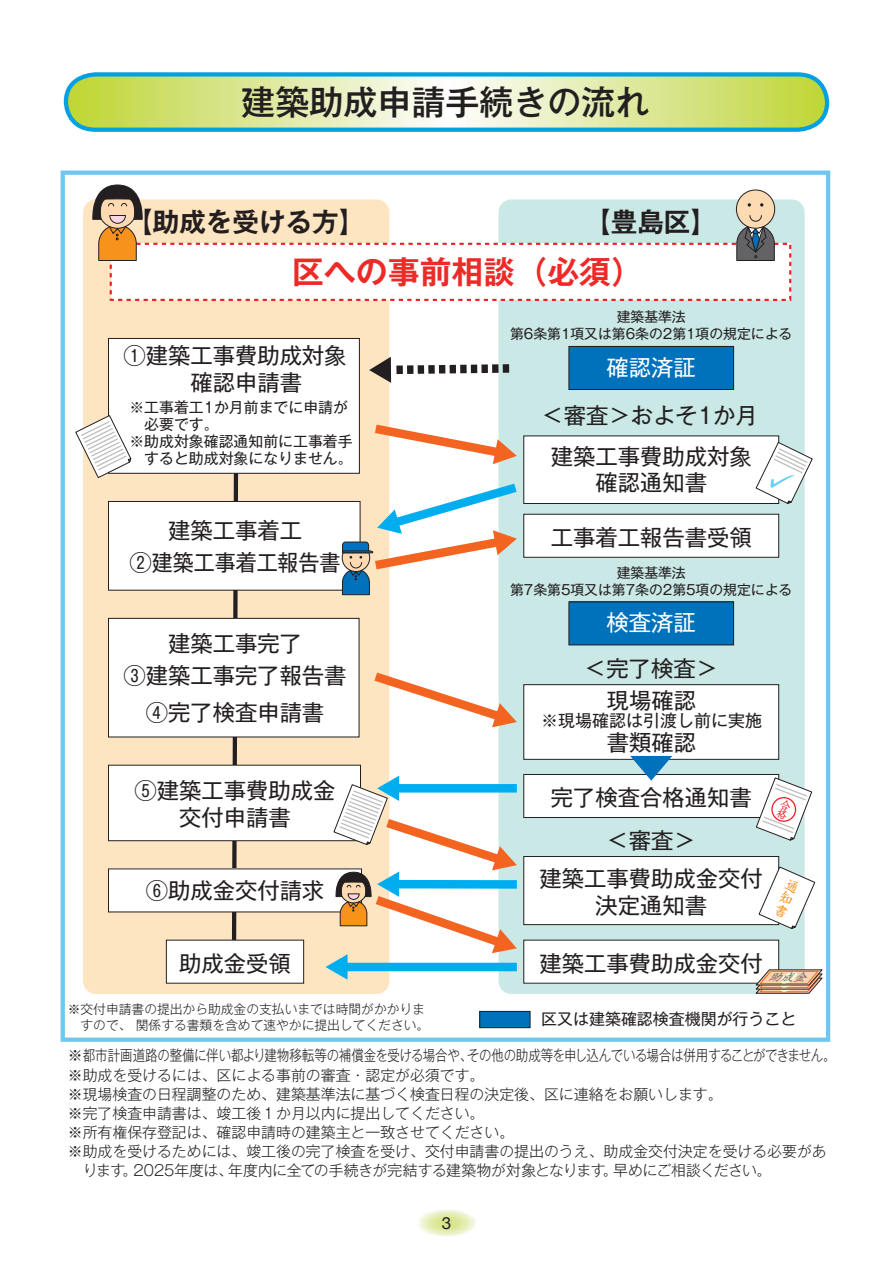
<style>
.page{position:relative;width:893px;height:1263px;background:#fff}
.page>*{position:absolute;margin:0;border:0;box-sizing:border-box;transform-origin:0 0}
.t1{font:34.05px "Gothic MB101 Pro Medium 90 pv RKSJ H";color:#231f20}
.t2{font:31.95px "Gothic MB101 Pro De Bold 90 pv RKSJ H";color:#ee2a29}
.t3{font:26.55px "Gothic MB101 Pro De Bold 90 pv RKSJ H";color:#231f20}
.t4{font:22.35px/26.8px "Gothic MB101 Pro Regular 90 pv RKSJ H";color:#231f20;text-align:center}
.t5{font:22.35px "Gothic MB101 Pro Regular 90 pv RKSJ H";color:#fff}
.t6{font:16.95px "Gothic MB101 Pro Regular 90 pv RKSJ H";color:#231f20}
.t7{font:16.95px "Helvetica Neue";color:#231f20}
.t8{font:15.9px "Gothic MB101 Pro Regular 90 pv RKSJ H";color:#231f20}
.t9{font:14.85px/19.2px "Gothic MB101 Pro Light 90 pv RKSJ H";color:#231f20}
.t10{font:14.85px/17px "Gothic MB101 Pro Regular 90 pv RKSJ H";color:#231f20}
.t11{font:13.8px/17px "Gothic MB101 Pro Regular 90 pv RKSJ H";color:#231f20;text-align:center}
.t12{font:12.75px/15.9px "Gothic MB101 Pro Light 90 pv RKSJ H";color:#231f20}
.t13{font:italic 10.05px "Shinsei Kai Pro CBSK1 90 pv RKSJ H";color:#636366;scale:1.22 1}
</style>
<div class="page">
<div style="left:499px;top:199px;width:306px;height:795px;background:#c9e8e6;border-radius:13px"></div>
<div style="left:83px;top:199px;width:306px;height:795px;background:#fee5c1;border-radius:13px"></div>
<div style="left:524px;top:436px;width:255px;height:67px;background:#fff"></div>
<div style="left:523px;top:435px;width:256px;height:69px;border:1px solid #231f20"></div>
<svg style="left:230px;top:474px;width:10px;height:466px"></svg>
<div style="left:569px;top:346px;width:165px;height:43px;background:#0072bc"></div>
<div style="left:568px;top:346px;width:166px;height:44px;border:1px solid #231f20"></div>
<svg style="left:369px;top:357px;width:141px;height:26px"></svg>
<div style="left:524px;top:856px;width:255px;height:69px;background:#fff"></div>
<div style="left:523px;top:856px;width:256px;height:69px;border:1px solid #231f20"></div>
<div style="left:524px;top:940px;width:255px;height:43px;background:#fff"></div>
<div style="left:111px;top:244px;width:679px;height:56px;background:#fff"></div>
<div style="left:110px;top:243px;width:681px;height:58px;border:2px dashed #ee1d23"></div>
<div style="left:480px;top:1011px;width:50px;height:17px;background:#0072bc"></div>
<div style="left:479px;top:1011px;width:51px;height:17px;border:1px solid #231f20"></div>
<svg style="left:755px;top:442px;width:58px;height:62px"></svg>
<svg style="left:755px;top:969px;width:68px;height:25px;background:#d3ac91"></svg>
<div style="left:736px;top:190px;width:39px;height:38px;background:#fedab3;border-radius:50%"></div>
<div style="left:736px;top:190px;width:39px;height:39px;border:1px solid #231f20;border-radius:50%"></div>
<svg style="left:736px;top:215px;width:39px;height:46px"></svg>
<svg style="left:748px;top:203px;width:3px;height:4px"></svg>
<svg style="left:760px;top:203px;width:3px;height:4px"></svg>
<svg style="left:90px;top:185px;width:55px;height:76px"></svg>
<svg style="left:375px;top:419px;width:142px;height:45px"></svg>
<svg style="left:374px;top:666px;width:143px;height:61px"></svg>
<div style="left:61px;top:171px;width:769px;height:871px;border:4px solid #6fc6ef"></div>
<div style="left:166px;top:940px;width:138px;height:43px;background:#fff"></div>
<div style="left:108px;top:869px;width:254px;height:43px;background:#fff"></div>
<div style="left:108px;top:765px;width:252px;height:76px;background:#fff"></div>
<div style="left:108px;top:765px;width:253px;height:76px;border:1px solid #231f20"></div>
<div style="left:108px;top:618px;width:251px;height:119px;background:#fff"></div>
<div style="left:108px;top:618px;width:251px;height:119px;border:1px solid #231f20"></div>
<div style="left:108px;top:501px;width:252px;height:89px;background:#fff"></div>
<div style="left:108px;top:501px;width:252px;height:90px;border:1px solid #231f20"></div>
<div style="left:108px;top:338px;width:251px;height:135px;background:#fff"></div>
<div style="left:108px;top:338px;width:252px;height:136px;border:1px solid #231f20"></div>
<svg style="left:75px;top:415px;width:57px;height:63px"></svg>
<svg style="left:326px;top:775px;width:191px;height:205px"></svg>
<svg style="left:342px;top:477px;width:184px;height:118px"></svg>
<div style="left:524px;top:685px;width:255px;height:74px;background:#fff"></div>
<div style="left:523px;top:684px;width:256px;height:76px;border:1px solid #231f20"></div>
<div style="left:524px;top:774px;width:255px;height:43px;background:#fff"></div>
<div style="left:523px;top:774px;width:256px;height:44px;border:1px solid #231f20"></div>
<div style="left:524px;top:514px;width:255px;height:43px;background:#fff"></div>
<div style="left:523px;top:514px;width:256px;height:44px;border:1px solid #231f20"></div>
<div style="left:569px;top:602px;width:165px;height:43px;background:#0072bc"></div>
<div style="left:568px;top:601px;width:166px;height:44px;border:1px solid #231f20"></div>
<svg style="left:630px;top:756px;width:42px;height:25px"></svg>
<img style="left:417px;top:1209px;width:59px;height:27px;border-radius:50%">
<svg style="left:63px;top:72px;width:767px;height:60px;background:#bedea8"></svg>
<svg style="left:758px;top:866px;width:58px;height:63px"></svg>
<svg style="left:755px;top:777px;width:57px;height:64px"></svg>
<h1 class="t1" style="left:241px;top:89px;width:410px">建築助成申請手続きの流れ</h1>
<h3 class="t3" style="left:126px;top:212px;width:241px">【助成を受ける方】</h3>
<h3 class="t3" style="left:584px;top:212px;width:134px">【豊島区】</h3>
<h2 class="t2" style="left:292px;top:260px;width:352px">区への事前相談（必須）</h2>
<h3 class="t4" style="left:123px;top:345px;width:225px">①建築工事費助成対象　確認申請書</h3>
<p class="t10" style="left:129px;top:401px;width:225px">※工事着工1か月前までに申請が　必要です。<br>※助成対象確認通知前に工事着手　すると助成対象になりません。</p>
<h3 class="t4" style="left:129px;top:517px;width:213px;line-height:32px">建築工事着工<br>②建築工事着工報告書</h3>
<h3 class="t4" style="left:123px;top:630px;width:225px;line-height:32px">建築工事完了<br>③建築工事完了報告書</h3>
<h3 class="t4" style="left:146px;top:702px;width:180px">④完了検査申請書</h3>
<h3 class="t4" style="left:135px;top:780px;width:202px">⑤建築工事費助成金交付申請書</h3>
<h3 class="t4" style="left:146px;top:880px;width:180px">⑥助成金交付請求</h3>
<h3 class="t4" style="left:179px;top:953px;width:113px">助成金受領</h3>
<p class="t12" style="left:68px;top:1003px;width:363px">※交付申請書の提出から助成金の支払いまでは時間がかかりま　すので、 関係する書類を含めて速やかに提出してください。</p>
<p class="t11" style="left:510px;top:310px;width:284px">建築基準法<br>第6条第1項又は第6条の2第1項の規定による</p>
<h3 class="t5" style="left:607px;top:359px;width:91px">確認済証</h3>
<h3 class="t4" style="left:541px;top:405px;width:218px">＜審査＞およそ1か月</h3>
<h3 class="t4" style="left:551px;top:446px;width:202px">建築工事費助成対象確認通知書</h3>
<h3 class="t4" style="left:551px;top:527px;width:202px">工事着工報告書受領</h3>
<p class="t11" style="left:510px;top:567px;width:284px">建築基準法<br>第7条第5項又は第7条の2第5項の規定による</p>
<h3 class="t5" style="left:607px;top:614px;width:91px">検査済証</h3>
<h3 class="t4" style="left:584px;top:658px;width:135px">＜完了検査＞</h3>
<h3 class="t4" style="left:607px;top:691px;width:91px">現場確認</h3>
<p class="t6" style="left:541px;top:714px;width:223px">※現場確認は引渡し前に実施</p>
<h3 class="t4" style="left:607px;top:732px;width:91px">書類確認</h3>
<h3 class="t4" style="left:551px;top:787px;width:202px">完了検査合格通知書</h3>
<h3 class="t4" style="left:607px;top:830px;width:91px">＜審査＞</h3>
<h3 class="t4" style="left:540px;top:868px;width:225px">建築工事費助成金交付決定通知書</h3>
<h3 class="t4" style="left:540px;top:953px;width:225px">建築工事費助成金交付</h3>
<p class="t8" style="left:541px;top:1013px;width:257px">区又は建築確認検査機関が行うこと</p>
<p class="t13" style="left:768px;top:973px;width:38px">助成金</p>
<p class="t9" style="left:68px;top:1048px;width:769px">※都市計画道路の整備に伴い都より建物移転等の補償金を受ける場合や、その他の助成等を申し込んでいる場合は併用することができません。※助成を受けるには、区による事前の審査・認定が必須です。<br>※現場検査の日程調整のため、建築基準法に基づく検査日程の決定後、区に連絡をお願いします。<br>※完了検査申請書は、竣工後１か月以内に提出してください。<br>※所有権保存登記は、確認申請時の建築主と一致させてください。<br>※助成を受けるためには、竣工後の完了検査を受け、交付申請書の提出のうえ、助成金交付決定を受ける必要があ　ります。2025年度は、年度内に全ての手続きが完結する建築物が対象となります。早めにご相談ください。</p>
<p class="t7" style="left:442px;top:1213px;width:11px">3</p>
</div>
